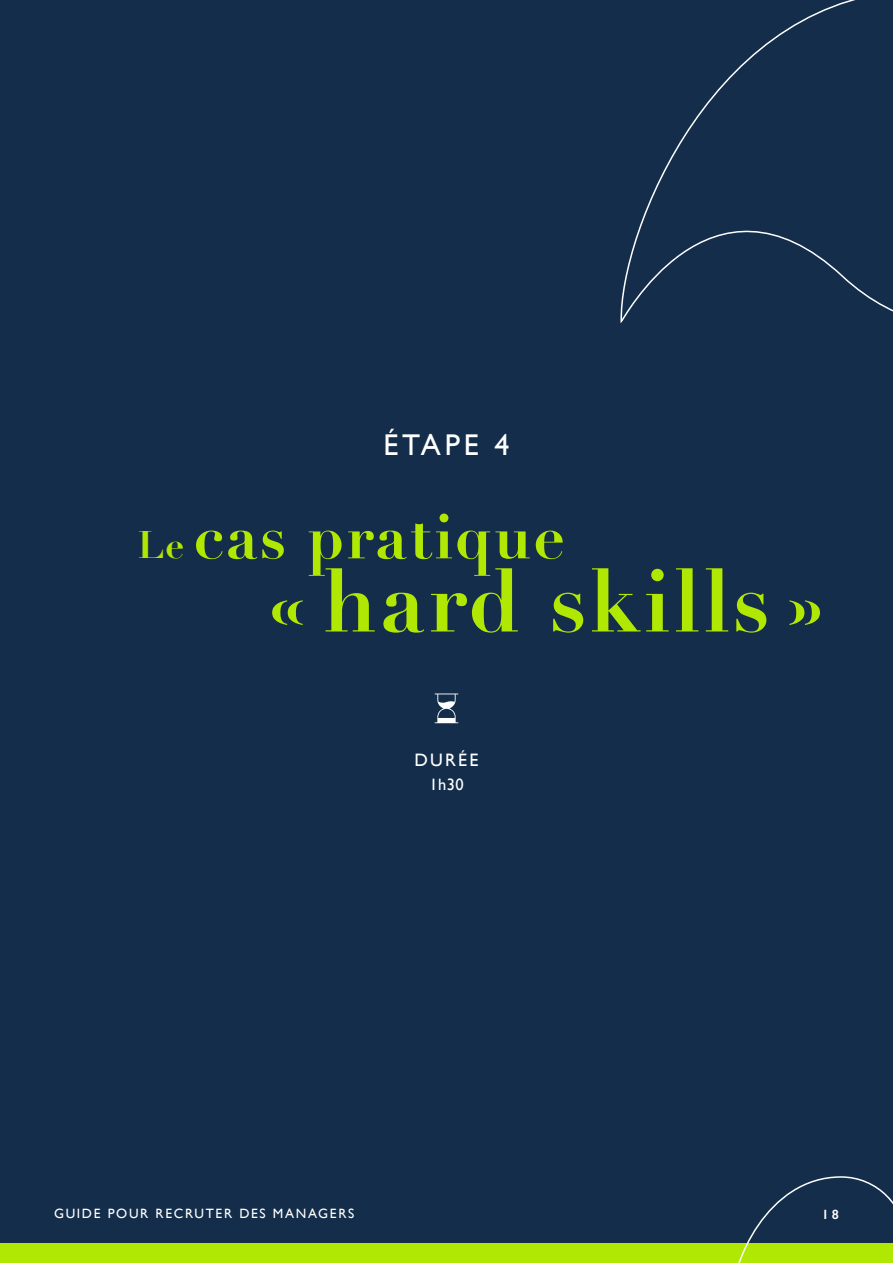
<style>
.page{position:relative;width:893px;height:1263px;background:#fff}
.page>*{position:absolute;margin:0;border:0;box-sizing:border-box;transform-origin:0 0}
.t1{font:700 87.75px "Didot";letter-spacing:.025em;color:#b0e803}
.t2{font:700 62.7px "Didot";letter-spacing:.025em;color:#b0e803}
.t3{font:30px "Gill Sans";letter-spacing:.125em;color:#fff}
.t4{font:18px "Gill Sans";letter-spacing:.125em;color:#fff}
.t5{font:16.5px "Gill Sans";color:#fff}
.t6{font:13.5px "Gill Sans";letter-spacing:.125em;color:#fff}
.t7{font:600 13.5px "Gill Sans";color:#fff}
.s1{font-size:37.5px}
</style>
<div class="page">
<div style="left:0;top:0;width:893px;height:1243px;background:#142d4a"></div>
<div style="left:0;top:1243px;width:893px;height:20px;background:#b0e803"></div>
<svg style="left:738px;top:1176px;width:155px;height:87px"></svg>
<svg style="left:620px;top:0;width:273px;height:324px"></svg>
<svg style="left:435px;top:693px;width:23px;height:30px"></svg>
<h3 class="t3" style="left:383px;top:427px;width:128px">ÉTAPE 4</h3>
<h2 class="t2" style="left:137px;top:497px;width:429px"><span class="s1">Le</span> cas pratique</h2>
<h1 class="t1" style="left:268px;top:545px;width:558px">« hard skills »</h1>
<h3 class="t4" style="left:414px;top:750px;width:66px">DURÉE</h3>
<p class="t5" style="left:429px;top:775px;width:36px">1h30</p>
<p class="t6" style="left:54px;top:1206px;width:302px">GUIDE POUR RECRUTER DES MANAGERS</p>
<p class="t7" style="left:822px;top:1206px;width:19px">18</p>
</div>
